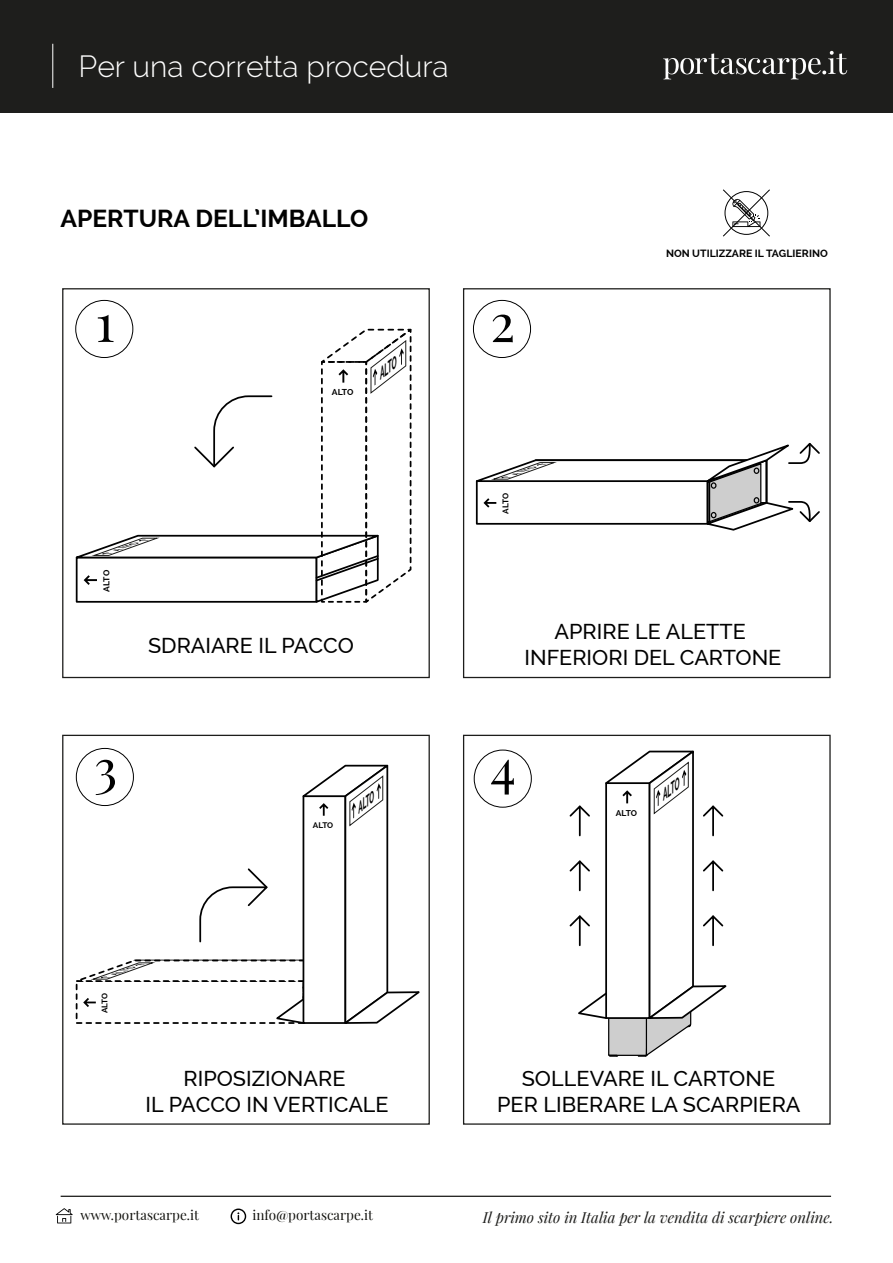
<style>
.page{position:relative;width:893px;height:1263px;background:#fff}
.page>*{position:absolute;margin:0;border:0;box-sizing:border-box;transform-origin:0 0}
.t1{font:51.9px "Playfair Display";color:#010101}
.t2{font:300 30.15px "Raleway";color:#fff}
.t3{font:700 24.6px "Raleway";color:#010101}
.t4{font:500 21.6px/25.8px "Raleway";color:#010101;text-align:center}
.t5{font:italic 15px "Playfair Display";color:#1e1e1c}
.t6{font:italic 700 14.25px "Raleway";color:#010101;scale:.59 1}
.t7{font:italic 700 13.95px "Raleway";color:#010101;scale:.59 1}
.t8{font:13.5px "Playfair Display";color:#12120e}
.t9{font:italic 700 13.5px "Raleway";color:#010101;scale:.59 1}
.t10{font:700 10.5px "Raleway";color:#010101}
.t11{font:700 8.55px "Raleway";letter-spacing:-.025em;color:#010101}
.t12{font:700 8.4px "Raleway";color:#010101}
.t13{font:700 8.25px "Raleway";color:#010101}
.t14{font:700 8.1px "Raleway";letter-spacing:-.025em;color:#010101}
.t15{font:italic 700 3.45px "Raleway";color:#010101;scale:2.81 1}
.t16{font:italic 700 3.3px "Raleway";color:#010101;scale:2.81 1}
</style>
<div class="page">
<div style="left:0;top:0;width:893px;height:113px;background:#1e1e1c"></div>
<hr style="left:52px;top:44px;width:1px;height:44px;background:#fff">
<svg style="left:56px;top:1208px;width:17px;height:15px"></svg>
<svg style="left:231px;top:1208px;width:15px;height:16px"></svg>
<svg style="left:663px;top:51px;width:184px;height:28px"></svg>
<svg style="left:75px;top:326px;width:337px;height:277px"></svg>
<div style="left:62px;top:288px;width:368px;height:390px;border:1px solid #1d1d1b"></div>
<div style="left:473px;top:300px;width:58px;height:58px;border:1px solid #010101;border-radius:50%"></div>
<svg style="left:475px;top:443px;width:345px;height:88px"></svg>
<div style="left:463px;top:288px;width:368px;height:390px;border:1px solid #1d1d1b"></div>
<div style="left:474px;top:750px;width:58px;height:58px;border:1px solid #010101;border-radius:50%"></div>
<svg style="left:569px;top:750px;width:158px;height:307px"></svg>
<svg style="left:75px;top:762px;width:345px;height:262px"></svg>
<div style="left:62px;top:735px;width:368px;height:390px;border:1px solid #1d1d1b"></div>
<div style="left:463px;top:735px;width:368px;height:390px;border:1px solid #1d1d1b"></div>
<svg style="left:723px;top:189px;width:47px;height:48px"></svg>
<div style="left:725px;top:191px;width:43px;height:44px;border:1px solid #010101;border-radius:50%"></div>
<hr style="left:61px;top:1195px;width:770px;height:2px;background:#1d1d1b">
<h2 class="t2" style="left:79px;top:49px;width:372px">Per una corretta procedura</h2>
<p class="t3" style="left:61px;top:204px;width:309px">APERTURA DELL’IMBALLO</p>
<h1 class="t1" style="left:95px;top:290px;width:21px">1</h1>
<p class="t11" style="left:332px;top:387px;width:23px">ALTO</p>
<p class="t6" style="left:372px;top:370px;width:37px;rotate:-38deg">ALTO</p>
<p class="t15" style="left:117px;top:548px;width:10px;rotate:-20deg">ALTO</p>
<p class="t11" style="left:102px;top:592px;width:23px;rotate:-90deg">ALTO</p>
<p class="t4" style="left:148px;top:632px;width:207px">SDRAIARE IL PACCO</p>
<h1 class="t1" style="left:490px;top:290px;width:26px">2</h1>
<p class="t16" style="left:515px;top:472px;width:10px;rotate:-20deg">ALTO</p>
<p class="t13" style="left:501px;top:514px;width:22px;rotate:-90deg">ALTO</p>
<p class="t10" style="left:666px;top:247px;width:163px">NON UTILIZZARE IL TAGLIERINO</p>
<p class="t4" style="left:524px;top:619px;width:258px">APRIRE LE ALETTE<br>INFERIORI DEL CARTONE</p>
<h1 class="t1" style="left:94px;top:735px;width:25px">3</h1>
<h1 class="t1" style="left:490px;top:735px;width:27px">4</h1>
<p class="t9" style="left:351px;top:804px;width:35px;rotate:-38deg">ALTO</p>
<p class="t16" style="left:115px;top:972px;width:10px;rotate:-20deg">ALTO</p>
<p class="t14" style="left:100px;top:1013px;width:22px;rotate:-90deg">ALTO</p>
<p class="t14" style="left:313px;top:820px;width:22px">ALTO</p>
<p class="t12" style="left:616px;top:808px;width:23px">ALTO</p>
<p class="t7" style="left:655px;top:791px;width:37px;rotate:-38deg">ALTO</p>
<p class="t4" style="left:146px;top:1065px;width:245px">RIPOSIZIONARE<br>IL PACCO IN VERTICALE</p>
<p class="t4" style="left:497px;top:1065px;width:305px">SOLLEVARE IL CARTONE<br>PER LIBERARE LA SCARPIERA</p>
<p class="t8" style="left:81px;top:1205px;width:120px">www.portascarpe.it</p>
<p class="t8" style="left:252px;top:1205px;width:122px">info@portascarpe.it</p>
<p class="t5" style="left:483px;top:1207px;width:352px">Il primo sito in Italia per la vendita di scarpiere online.</p>
</div>
